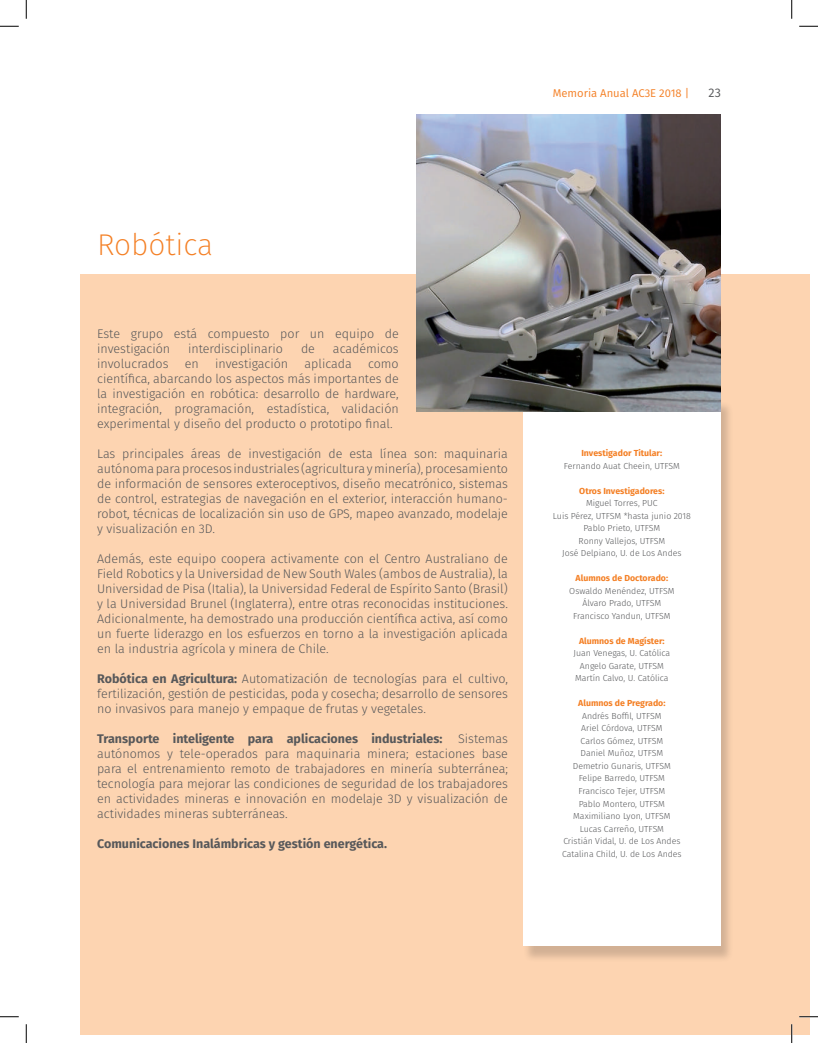
<style>
.page{position:relative;width:818px;height:1043px;background:#fff}
.page>*{position:absolute;margin:0;border:0;box-sizing:border-box;transform-origin:0 0}
.t1{font:200 30px "Fira Sans";color:#f47f24}
.t2{font:300 12.5px/15px "Fira Sans";color:#57585a;text-align:justify}
.t3{font:700 12.5px "Fira Sans";color:#57585a}
.t4{font:12.5px "Fira Sans";color:#57585a}
.t5{font:11.25px "Fira Sans";color:#f47f24}
.t6{font:300 8.75px/12.5px "Fira Sans";color:#57585a;text-align:center}
.t7{font:700 8.75px "Fira Sans";color:#f47f24}
.s1{font-weight:700}
</style>
<div class="page">
<div style="left:80px;top:274px;width:729px;height:760px;background:#fdd4b1"></div>
<div style="left:522px;top:400px;width:212px;height:563px;background:#231f20;opacity:.2"></div>
<div style="left:523px;top:397px;width:197px;height:548px;background:#fff"></div>
<img style="left:416px;top:115px;width:304px;height:297px">
<svg style="left:0;top:25px;width:19px;height:2px"></svg>
<svg style="left:799px;top:25px;width:19px;height:2px"></svg>
<svg style="left:0;top:1016px;width:19px;height:1px"></svg>
<svg style="left:799px;top:1015px;width:19px;height:2px"></svg>
<svg style="left:25px;top:0;width:2px;height:19px"></svg>
<svg style="left:25px;top:1024px;width:2px;height:18px"></svg>
<svg style="left:791px;top:0;width:1px;height:19px"></svg>
<svg style="left:790px;top:1024px;width:2px;height:18px"></svg>
<p class="t5" style="left:552px;top:84px;width:138px">Memoria Anual AC3E 2018 |</p>
<p class="t4" style="left:708px;top:83px;width:14px">23</p>
<h1 class="t1" style="left:97px;top:224px;width:118px">Robótica</h1>
<p class="t2" style="left:97px;top:326px;width:303px">Este grupo está compuesto por un equipo de investigación</p>
<p class="t2" style="left:188px;top:341px;width:96px">interdisciplinario</p>
<p class="t2" style="left:301px;top:341px;width:16px">de</p>
<p class="t2" style="left:333px;top:341px;width:67px">académicos</p>
<p class="t2" style="left:97px;top:356px;width:73px">involucrados</p>
<p class="t2" style="left:185px;top:356px;width:16px">en</p>
<p class="t2" style="left:215px;top:356px;width:75px">investigación</p>
<p class="t2" style="left:304px;top:356px;width:49px">aplicada</p>
<p class="t2" style="left:97px;top:356px;width:303px;text-indent:271px">como científica, abarcando los aspectos más importantes de la investigación en robótica: desarrollo de hardware, integración, programación, estadística, validación experimental y diseño del producto o prototipo final.</p>
<p class="t2" style="left:97px;top:446px;width:412px">Las principales áreas de investigación de esta línea son: maquinaria autónoma para procesos industriales (agricultura y minería), procesamiento de información de sensores exteroceptivos, diseño mecatrónico, sistemas de control, estrategias de navegación en el exterior, interacción humano&shy;robot, técnicas de localización sin uso de GPS, mapeo avanzado, modelaje y visualización en 3D.</p>
<p class="t2" style="left:97px;top:551px;width:412px">Además, este equipo coopera activamente con el Centro Australiano de Field Robotics y la Universidad de New South Wales (ambos de Australia), la Universidad de Pisa (Italia), la Universidad Federal de Espírito Santo (Brasil) y la Universidad Brunel (Inglaterra), entre otras reconocidas instituciones.<br>Adicionalmente, ha demostrado una producción científica activa, así como un fuerte liderazgo en los esfuerzos en torno a la investigación aplicada en la industria agrícola y minera de Chile.</p>
<p class="t2" style="left:97px;top:671px;width:412px"><span class="s1">Robótica en Agricultura:</span> Automatización de tecnologías para el cultivo, fertilización, gestión de pesticidas, poda y cosecha; desarrollo de sensores no invasivos para manejo y empaque de frutas y vegetales.</p>
<p class="t3" style="left:97px;top:728px;width:347px">Transporte inteligente para aplicaciones industriales:</p>
<p class="t2" style="left:97px;top:731px;width:412px;text-indent:361px">Sistemas autónomos y tele-operados para maquinaria minera; estaciones base para el entrenamiento remoto de trabajadores en minería subterránea; tecnología para mejorar las condiciones de seguridad de los trabajadores en actividades mineras e innovación en modelaje 3D y visualización de actividades mineras subterráneas.</p>
<p class="t3" style="left:97px;top:833px;width:291px">Comunicaciones Inalámbricas y gestión energética.</p>
<p class="t7" style="left:581px;top:446px;width:82px">Investigador Titular:</p>
<p class="t6" style="left:564px;top:459px;width:117px">Fernando Auat Cheein, UTFSM</p>
<p class="t7" style="left:579px;top:483px;width:87px">Otros Investigadores:</p>
<p class="t6" style="left:553px;top:497px;width:139px">Miguel Torres, PUC<br>Luis Pérez, UTFSM *hasta junio 2018<br>Pablo Prieto, UTFSM<br>Ronny Vallejos, UTFSM<br>José Delpiano, U. de Los Andes</p>
<p class="t7" style="left:575px;top:571px;width:94px">Alumnos de Doctorado:</p>
<p class="t6" style="left:569px;top:584px;width:107px">Oswaldo Menéndez, UTFSM<br>Álvaro Prado, UTFSM<br>Francisco Yandun, UTFSM</p>
<p class="t7" style="left:579px;top:633px;width:87px">Alumnos de Magíster:</p>
<p class="t6" style="left:573px;top:647px;width:98px">Juan Venegas, U. Católica<br>Angelo Garate, UTFSM<br>Martín Calvo, U. Católica</p>
<p class="t7" style="left:578px;top:696px;width:89px">Alumnos de Pregrado:</p>
<p class="t6" style="left:562px;top:709px;width:121px">Andrés Boffil, UTFSM<br>Ariel Córdova, UTFSM<br>Carlos Gómez, UTFSM<br>Daniel Muñoz, UTFSM<br>Demetrio Gunaris, UTFSM<br>Felipe Barredo, UTFSM<br>Francisco Tejer, UTFSM<br>Pablo Montero, UTFSM<br>Maximiliano Lyon, UTFSM<br>Lucas Carreño, UTFSM<br>Cristián Vidal, U. de Los Andes<br>Catalina Child, U. de Los Andes</p>
</div>
